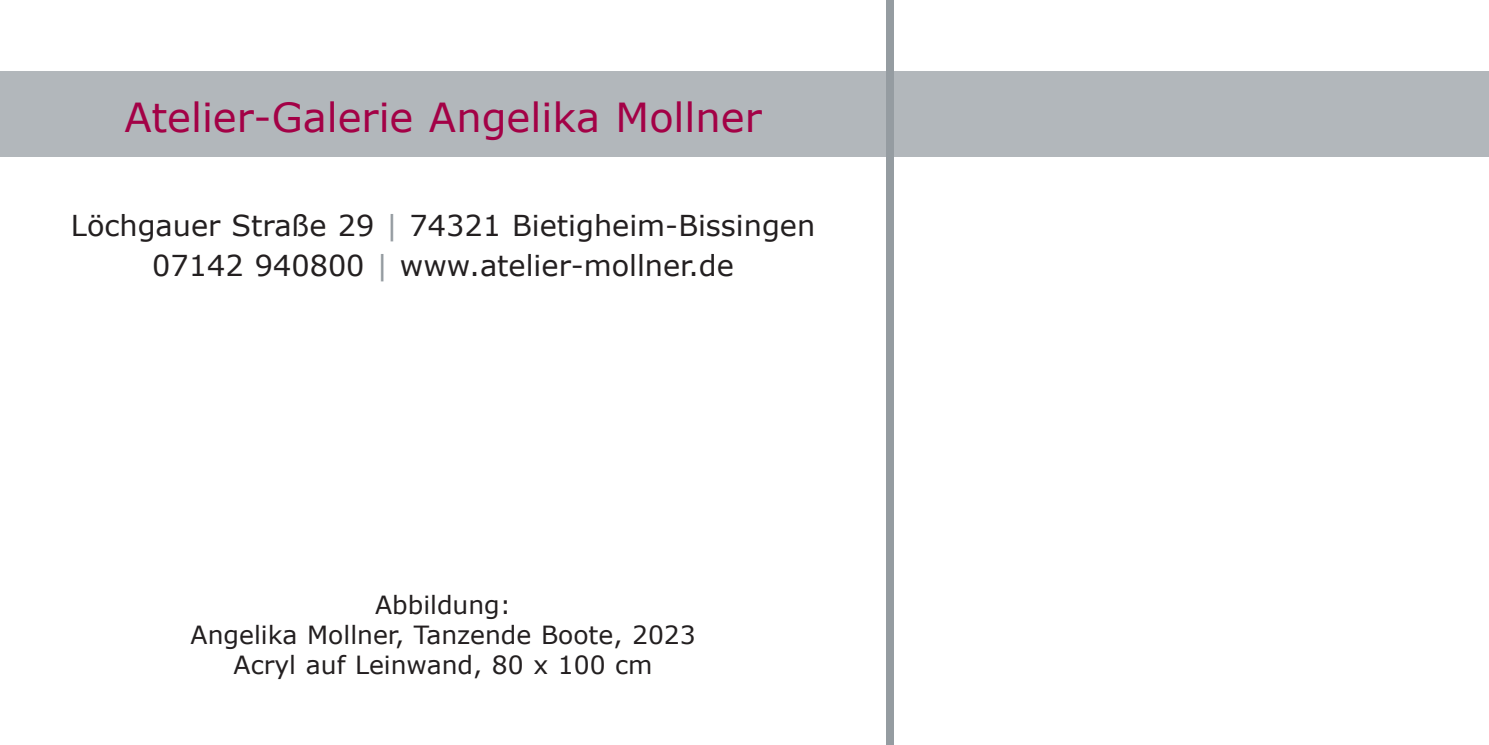
<style>
.page{position:relative;width:1489px;height:745px;background:#fff}
.page>*{position:absolute;margin:0;border:0;box-sizing:border-box;transform-origin:0 0}
.t1{font:40px "Verdana";color:#a30146}
.t2{font:28.75px/40px "Verdana";color:#231f20;text-align:center}
.t3{font:25px/30px "Verdana";color:#231f20;text-align:center}
.s1{color:#959ca1}
</style>
<div class="page">
<div style="left:0;top:71px;width:1488px;height:85px;background:#b2b7bb"></div>
<div style="left:886px;top:0;width:7px;height:744px;background:#959ca1"></div>
<h1 class="t1" style="left:124px;top:90px;width:639px">Atelier-Galerie Angelika Mollner</h1>
<p class="t2" style="left:71px;top:205px;width:745px">Löchgauer Straße 29 <span class="s1">|</span> 74321 Bietigheim-Bissingen<br>07142 940800 <span class="s1">|</span> www.atelier-mollner.de</p>
<p class="t3" style="left:190px;top:589px;width:506px">Abbildung:<br>Angelika Mollner, Tanzende Boote, 2023<br>Acryl auf Leinwand, 80 x 100 cm</p>
</div>
